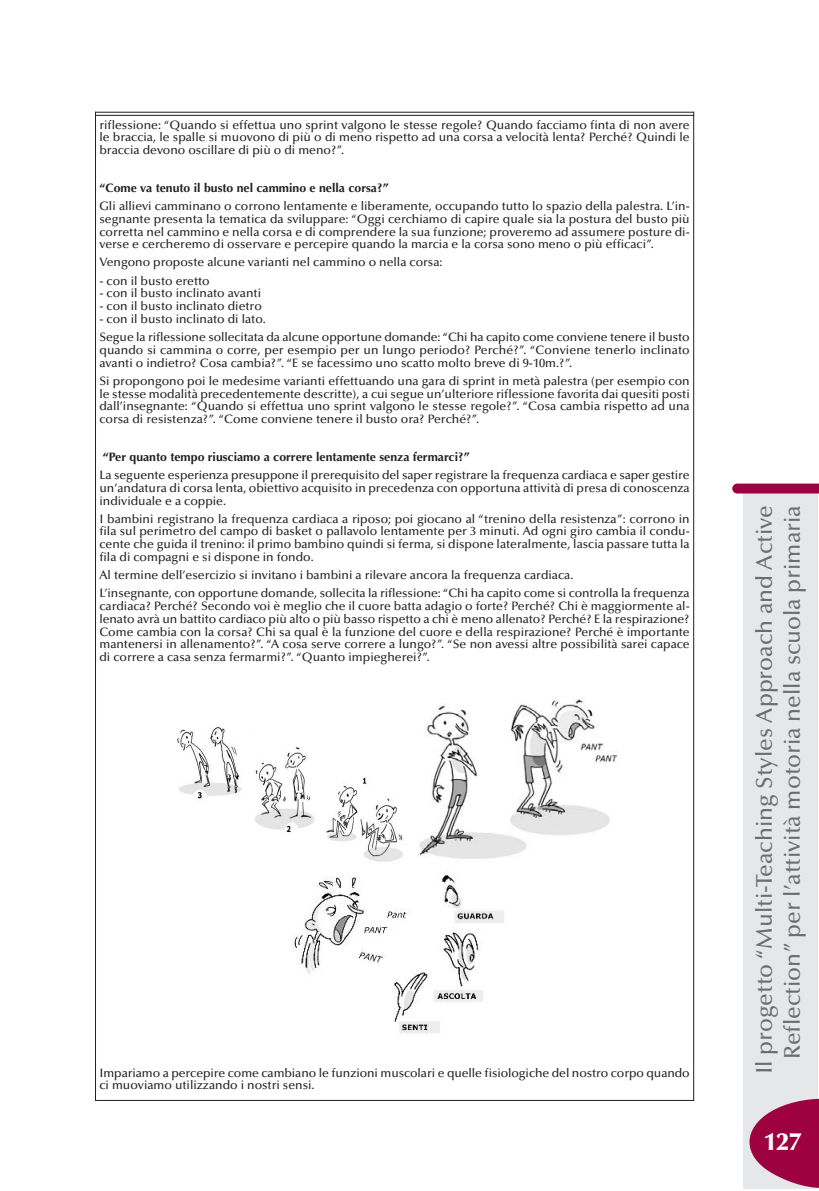
<style>
.page{position:relative;width:819px;height:1191px;background:#fff}
.page>*{position:absolute;margin:0;border:0;box-sizing:border-box;transform-origin:0 0}
.t1{font:900 24.5px "Optima";color:#fff}
.t2{font:500 22.75px/28px "Optima";color:#6c6d70;text-align:right}
.t3{font:500 12.25px/12.8px "Optima";color:#231f20;text-align:justify}
.t4{font:700 12.25px "Optima";color:#231f20}
</style>
<div class="page">
<div style="left:743px;top:491px;width:74px;height:697px;background:#e6e7e9"></div>
<svg style="left:732px;top:483px;width:87px;height:10px"></svg>
<svg style="left:749px;top:1098px;width:70px;height:90px"></svg>
<hr style="left:95px;top:112px;width:1px;height:988px;background:#231f20">
<hr style="left:693px;top:112px;width:1px;height:988px;background:#231f20">
<hr style="left:95px;top:112px;width:599px;height:1px;background:#231f20">
<hr style="left:95px;top:115px;width:599px;height:1px;background:#231f20">
<hr style="left:95px;top:1100px;width:599px;height:1px;background:#231f20">
<img style="left:177px;top:726px;width:226px;height:136px">
<img style="left:418px;top:699px;width:200px;height:160px">
<img style="left:292px;top:870px;width:212px;height:164px">
<p class="t3" style="left:99px;top:119px;width:591px">riflessione: “Quando si effettua uno sprint valgono le stesse regole? Quando facciamo finta di non avere le braccia, le spalle si muovono di più o di meno rispetto ad una corsa a velocità lenta? Perché? Quindi le braccia devono oscillare di più o di meno?”.</p>
<p class="t4" style="left:99px;top:181px;width:291px">“Come va tenuto il busto nel cammino e nella corsa?”</p>
<p class="t3" style="left:99px;top:201px;width:591px">Gli allievi camminano o corrono lentamente e liberamente, occupando tutto lo spazio della palestra. L’in&shy;segnante presenta la tematica da sviluppare: “Oggi cerchiamo di capire quale sia la postura del busto più corretta nel cammino e nella corsa e di comprendere la sua funzione; proveremo ad assumere posture di&shy;verse e cercheremo di osservare e percepire quando la marcia e la corsa sono meno o più efficaci”.</p>
<p class="t3" style="left:99px;top:257px;width:344px">Vengono proposte alcune varianti nel cammino o nella corsa:</p>
<p class="t3" style="left:99px;top:275px;width:112px">- con il busto eretto</p>
<p class="t3" style="left:99px;top:288px;width:163px">- con il busto inclinato avanti</p>
<p class="t3" style="left:99px;top:301px;width:164px">- con il busto inclinato dietro</p>
<p class="t3" style="left:99px;top:311px;width:591px;line-height:18px">- con il busto inclinato di lato.<br>Segue la riflessione sollecitata da alcune opportune domande: “Chi ha capito come conviene tenere il busto</p>
<p class="t3" style="left:99px;top:344px;width:591px">quando si cammina o corre, per esempio per un lungo periodo? Perché?”. “Conviene tenerlo inclinato avanti o indietro? Cosa cambia?”. “E se facessimo uno scatto molto breve di 9-10m.?”.</p>
<p class="t3" style="left:99px;top:375px;width:591px">Si propongono poi le medesime varianti effettuando una gara di sprint in metà palestra (per esempio con le stesse modalità precedentemente descritte), a cui segue un’ulteriore riflessione favorita dai quesiti posti dall’insegnante: “Quando si effettua uno sprint valgono le stesse regole?”. “Cosa cambia rispetto ad una corsa di resistenza?”. “Come conviene tenere il busto ora? Perché?”.</p>
<p class="t4" style="left:103px;top:450px;width:368px">“Per quanto tempo riusciamo a correre lentamente senza fermarci?”</p>
<p class="t3" style="left:99px;top:470px;width:591px">La seguente esperienza presuppone il prerequisito del saper registrare la frequenza cardiaca e saper gestire un’andatura di corsa lenta, obiettivo acquisito in precedenza con opportuna attività di presa di conoscenza individuale e a coppie.</p>
<p class="t3" style="left:99px;top:513px;width:591px">I bambini registrano la frequenza cardiaca a riposo; poi giocano al “trenino della resistenza”: corrono in fila sul perimetro del campo di basket o pallavolo lentamente per 3 minuti. Ad ogni giro cambia il condu&shy;cente che guida il trenino: il primo bambino quindi si ferma, si dispone lateralmente, lascia passare tutta la fila di compagni e si dispone in fondo.</p>
<p class="t3" style="left:99px;top:567px;width:591px;line-height:18px">Al termine dell’esercizio si invitano i bambini a rilevare ancora la frequenza cardiaca.<br>L’insegnante, con opportune domande, sollecita la riflessione: “Chi ha capito come si controlla la frequenza</p>
<p class="t3" style="left:99px;top:601px;width:591px">cardiaca? Perché? Secondo voi è meglio che il cuore batta adagio o forte? Perché? Chi è maggiormente al&shy;lenato avrà un battito cardiaco più alto o più basso rispetto a chi è meno allenato? Perché? E la respirazione?<br>Come cambia con la corsa? Chi sa qual è la funzione del cuore e della respirazione? Perché è importante mantenersi in allenamento?”. “A cosa serve correre a lungo?”. “Se non avessi altre possibilità sarei capace di correre a casa senza fermarmi?”. “Quanto impiegherei?”.</p>
<p class="t3" style="left:99px;top:1067px;width:591px">Impariamo a percepire come cambiano le funzioni muscolari e quelle fisiologiche del nostro corpo quando ci muoviamo utilizzando i nostri sensi.</p>
<h2 class="t2" style="left:752px;top:1074px;width:570px;rotate:-90deg">Il progetto “Multi-Teaching Styles Approach and Active<br>Reflection” per l’attività motoria nella scuola primaria</h2>
<h1 class="t1" style="left:764px;top:1131px;width:38px">127</h1>
</div>
